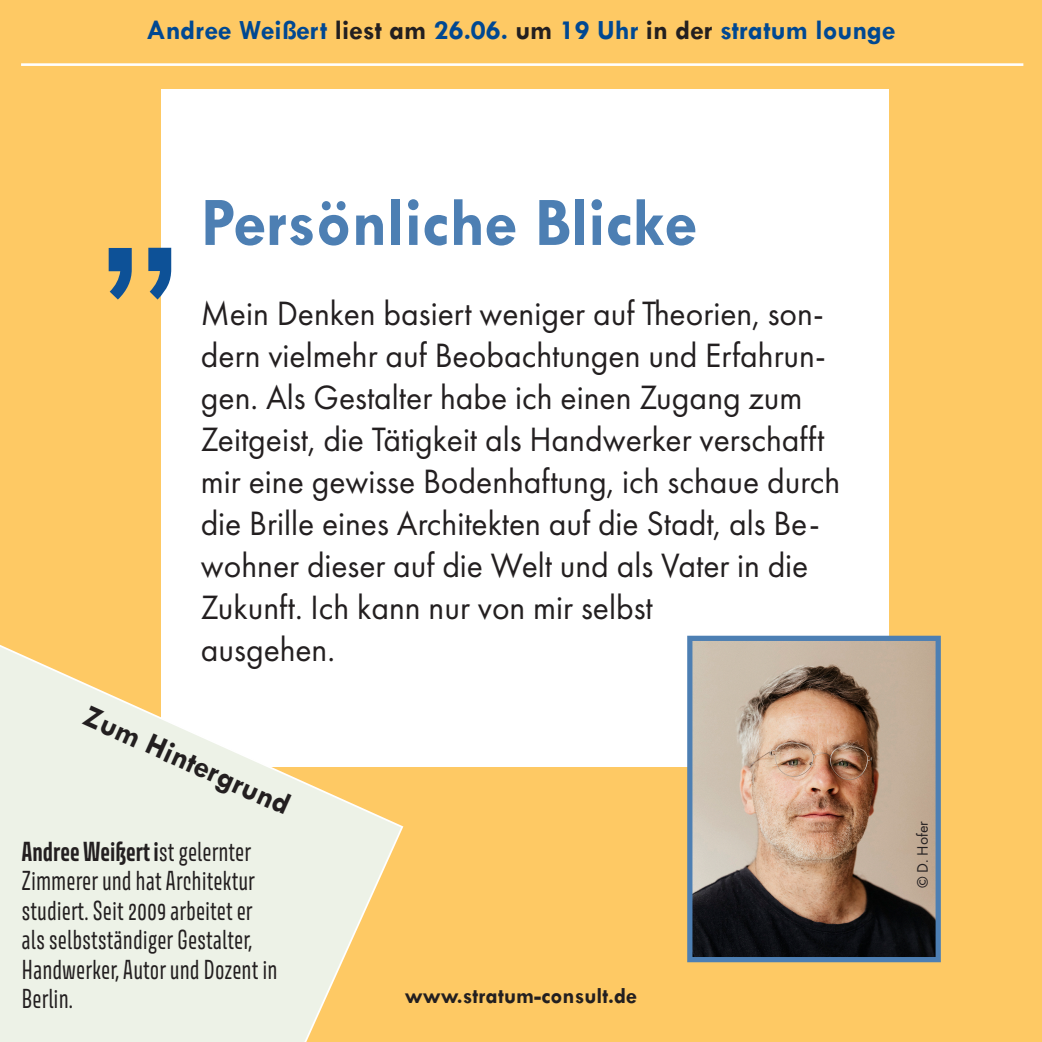
<style>
.page{position:relative;width:1042px;height:1042px;background:#fec964}
.page>*{position:absolute;margin:0;border:0;box-sizing:border-box;transform-origin:0 0}
.t1{font:210px "Tw Cen";color:#0d5197}
.t2{font:700 70px "Tw Cen";color:#4d7fb3;scale:.96 1}
.t3{font:35px/42px "Futura PT";color:#231f20;scale:.96 1}
.t4{font:700 31.5px "Tw Cen";color:#231f20}
.t5{font:700 28px "Tw Cen";color:#004892}
.t6{font:24.5px/29.4px "Avory I Latn";color:#231f20;scale:.89 1}
.t7{font:700 22.75px "Tw Cen";color:#231f20}
.t8{font:15.75px "Futura PT";color:#231f20}
.s1{color:#231f20}
.s2{font-weight:700}
</style>
<div class="page">
<hr style="left:21px;top:63px;width:1002px;height:3px;background:#fff">
<div style="left:161px;top:89px;width:728px;height:677px;background:#fff"></div>
<svg style="left:0;top:641px;width:404px;height:401px"></svg>
<img style="left:693px;top:642px;width:242px;height:314px">
<div style="left:687px;top:636px;width:254px;height:326px;border:5px solid #4d7fb3"></div>
<p class="t5" style="left:146px;top:13px;width:750px">Andree Weißert <span class="s1">liest am</span> 26.06. <span class="s1">um</span> 19 Uhr <span class="s1">in der</span> stratum lounge</p>
<p class="t2" style="left:201px;top:181px;width:518px">Persönliche Blicke</p>
<p class="t1" style="left:99px;top:79px;width:82px">„</p>
<p class="t3" style="left:201px;top:292px;width:667px">Mein Denken basiert weniger auf Theorien, son&shy;dern vielmehr auf Beobachtungen und Erfahrun&shy;gen. Als Gestalter habe ich einen Zugang zum Zeitgeist, die Tätigkeit als Handwerker verschafft mir eine gewisse Bodenhaftung, ich schaue durch die Brille eines Architekten auf die Stadt, als Be&shy;wohner dieser auf die Welt und als Vater in die Zukunft. Ich kann nur von mir selbst<br>ausgehen.</p>
<p class="t4" style="left:92px;top:697px;width:225px;rotate:24deg">Zum Hintergrund</p>
<p class="t6" style="left:21px;top:837px;width:289px"><span class="s2">Andree Weißert i</span>st gelernter<br>Zimmerer und hat Architektur studiert. Seit 2009 arbeitet er als selbstständiger Gestalter,<br>Handwerker, Autor und Dozent in<br>Berlin.</p>
<p class="t7" style="left:405px;top:982px;width:234px">www.stratum-consult.de</p>
<p class="t8" style="left:913px;top:888px;width:69px;rotate:-90deg">© D. Hofer</p>
</div>
